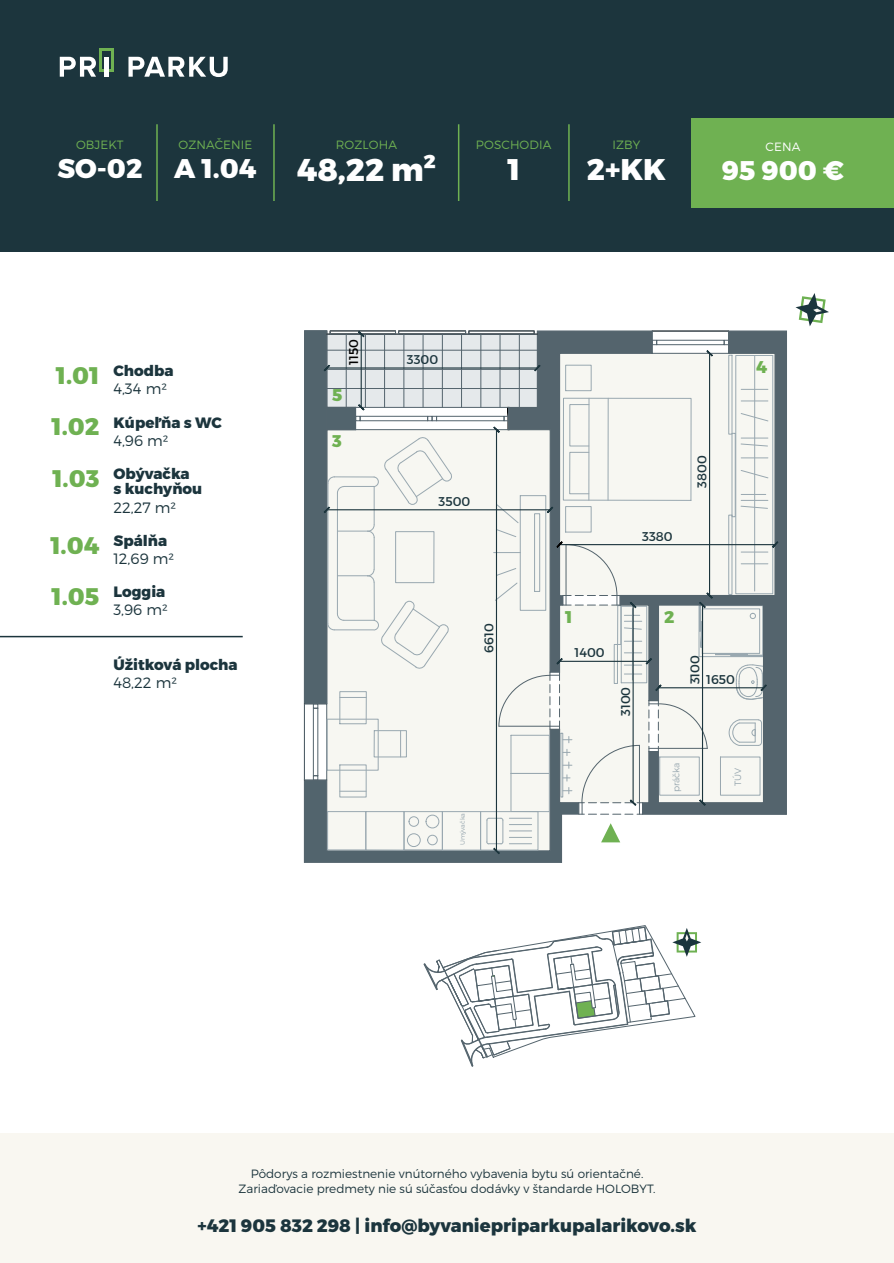
<style>
.page{position:relative;width:894px;height:1263px;background:#fff}
.page>*{position:absolute;margin:0;border:0;box-sizing:border-box;transform-origin:0 0}
.t1{font:800 31.5px "Montserrat";color:#fff}
.t2{font:800 29.85px "Montserrat";color:#fff}
.t3{font:800 27px "Montserrat";color:#fff}
.t4{font:800 24px/51.3px "Montserrat";color:#6fb152;text-align:justify}
.t5{font:800 18px "Montserrat";color:#1c353d}
.t6{font:800 16.95px "Montserrat";color:#6fb152}
.t7{font:800 15px/15px "Montserrat";color:#1c353d}
.t8{font:300 15px "Montserrat";color:#1c353d}
.t9{font:12.75px "Montserrat";color:#1c353d}
.t10{font:12.75px "Montserrat";color:#000}
.t11{font:300 12px/15px "Montserrat";color:#1c353d;text-align:center}
.t12{font:300 12px "Montserrat";letter-spacing:.01em;color:#6fb152}
.t13{font:300 12px "Montserrat";color:#fff}
.t14{font:300 9.15px "Montserrat";color:#99a8b0}
.t15{font:300 6.3px "Montserrat";letter-spacing:-.01em;color:#99a8b0}
</style>
<div class="page">
<div style="left:0;top:0;width:893px;height:252px;background:#1c353d"></div>
<div style="left:690px;top:118px;width:203px;height:89px;background:#6fb152"></div>
<hr style="left:273px;top:124px;width:1px;height:77px;background:#6fb152">
<hr style="left:156px;top:124px;width:2px;height:77px;background:#6fb152">
<hr style="left:457px;top:124px;width:2px;height:77px;background:#6fb152">
<hr style="left:568px;top:124px;width:1px;height:77px;background:#6fb152">
<svg style="left:128px;top:57px;width:99px;height:20px"></svg>
<hr style="left:112px;top:48px;width:2px;height:24px;background:#6fb152">
<hr style="left:99px;top:48px;width:3px;height:24px;background:#6fb152">
<hr style="left:99px;top:48px;width:15px;height:3px;background:#6fb152">
<svg style="left:60px;top:57px;width:52px;height:20px"></svg>
<hr style="left:105px;top:57px;width:4px;height:20px;background:#fff">
<svg style="left:423px;top:925px;width:278px;height:142px"></svg>
<hr style="left:0;top:636px;width:243px;height:1px;background:#1c353d">
<div style="left:0;top:1133px;width:893px;height:130px;background:#f9f7f1"></div>
<div style="left:777px;top:330px;width:10px;height:485px;background:#54646d"></div>
<svg style="left:303px;top:330px;width:474px;height:533px"></svg>
<div style="left:436px;top:416px;width:68px;height:5px;border:1px solid #54646d"></div>
<svg style="left:795px;top:293px;width:33px;height:34px"></svg>
<p class="t12" style="left:76px;top:137px;width:49px">OBJEKT</p>
<p class="t12" style="left:178px;top:137px;width:75px">OZNAČENIE</p>
<p class="t12" style="left:336px;top:137px;width:63px">ROZLOHA</p>
<h3 class="t3" style="left:57px;top:152px;width:201px">SO-02 A 1.04</h3>
<h1 class="t1" style="left:297px;top:151px;width:140px">48,22 m²</h1>
<p class="t12" style="left:476px;top:137px;width:77px">POSCHODIA</p>
<p class="t12" style="left:612px;top:137px;width:29px">IZBY</p>
<h2 class="t2" style="left:507px;top:151px;width:14px">1</h2>
<h2 class="t2" style="left:586px;top:151px;width:80px">2+KK</h2>
<p class="t13" style="left:765px;top:139px;width:36px">CENA</p>
<h3 class="t3" style="left:721px;top:154px;width:123px">95 900 €</h3>
<h3 class="t4" style="left:51px;top:350px;width:49px">1.01<br>1.02<br>1.03</h3>
<h3 class="t4" style="left:50px;top:520px;width:50px">1.04<br>1.05</h3>
<p class="t7" style="left:113px;top:364px;width:61px">Chodba</p>
<p class="t7" style="left:113px;top:415px;width:110px">Kúpeľňa s WC</p>
<p class="t7" style="left:113px;top:466px;width:90px">Obývačka<br>s kuchyňou</p>
<p class="t7" style="left:113px;top:533px;width:55px">Spálňa</p>
<p class="t7" style="left:113px;top:584px;width:53px">Loggia</p>
<p class="t8" style="left:113px;top:380px;width:55px">4,34 m²</p>
<p class="t8" style="left:113px;top:431px;width:57px">4,96 m²</p>
<p class="t8" style="left:113px;top:498px;width:64px">22,27 m²</p>
<p class="t8" style="left:113px;top:550px;width:62px">12,69 m²</p>
<p class="t8" style="left:113px;top:601px;width:56px">3,96 m²</p>
<p class="t7" style="left:113px;top:657px;width:125px">Úžitková plocha</p>
<p class="t8" style="left:113px;top:673px;width:65px">48,22 m²</p>
<p class="t10" style="left:345px;top:365px;width:28px;rotate:-90deg">1150</p>
<h3 class="t6" style="left:332px;top:385px;width:12px">5</h3>
<h3 class="t6" style="left:332px;top:431px;width:11px">3</h3>
<p class="t9" style="left:407px;top:352px;width:33px">3300</p>
<p class="t9" style="left:438px;top:493px;width:33px">3500</p>
<p class="t9" style="left:481px;top:653px;width:31px;rotate:-90deg">6610</p>
<h3 class="t6" style="left:756px;top:357px;width:13px">4</h3>
<p class="t9" style="left:642px;top:529px;width:32px">3380</p>
<p class="t9" style="left:694px;top:488px;width:34px;rotate:-90deg">3800</p>
<h3 class="t6" style="left:564px;top:607px;width:9px">1</h3>
<h3 class="t6" style="left:663px;top:606px;width:12px">2</h3>
<p class="t9" style="left:574px;top:645px;width:32px">1400</p>
<p class="t9" style="left:617px;top:716px;width:31px;rotate:-90deg">3100</p>
<p class="t9" style="left:686px;top:684px;width:31px;rotate:-90deg">3100</p>
<p class="t9" style="left:705px;top:671px;width:30px">1650</p>
<p class="t15" style="left:458px;top:845px;width:34px;rotate:-90deg">Umývačka</p>
<p class="t14" style="left:670px;top:792px;width:31px;rotate:-90deg">práčka</p>
<p class="t14" style="left:732px;top:786px;width:20px;rotate:-90deg">TÚV</p>
<p class="t11" style="left:238px;top:1166px;width:418px">Pôdorys a rozmiestnenie vnútorného vybavenia bytu sú orientačné.<br>Zariaďovacie predmety nie sú súčasťou dodávky v štandarde HOLOBYT.</p>
<h3 class="t5" style="left:197px;top:1215px;width:500px">+421 905 832 298 | info@byvaniepriparkupalarikovo.sk</h3>
</div>
